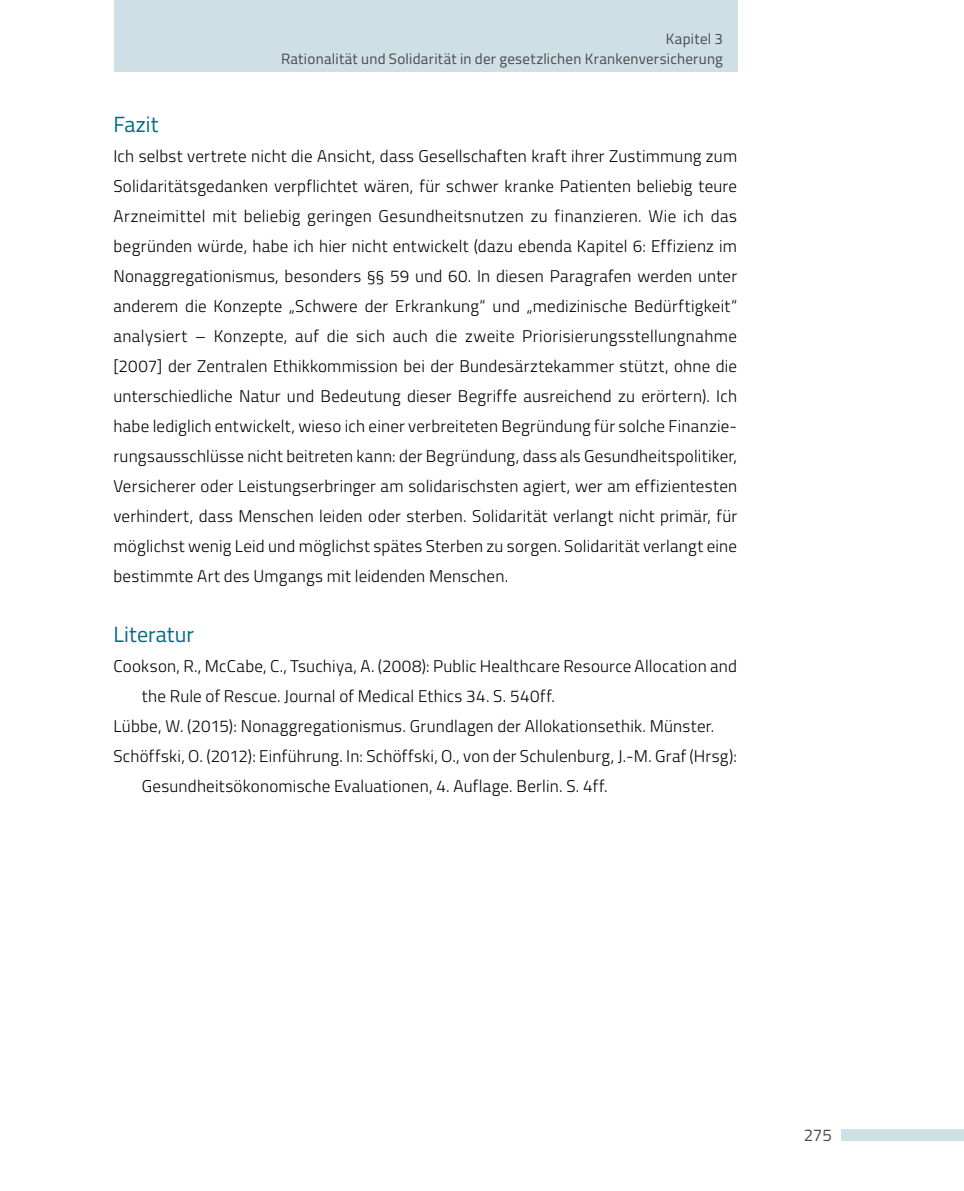
<style>
.page{position:relative;width:964px;height:1191px;background:#fff}
.page>*{position:absolute;margin:0;border:0;box-sizing:border-box;transform-origin:0 0}
.t1{font:22px "Titillium";letter-spacing:.005em;color:#006c82}
.t2{font:300 17px/30px "Titillium";letter-spacing:.015em;color:#000;text-align:justify}
.t3{font:17px "Titillium";color:#4a4a49}
.t4{font:15px/20px "Titillium";letter-spacing:.015em;color:#4a4a49;text-align:right}
</style>
<div class="page">
<div style="left:114px;top:0;width:624px;height:71px;background:#cedfe6"></div>
<div style="left:841px;top:1129px;width:123px;height:11px;background:#cedfe6"></div>
<p class="t4" style="left:281px;top:28px;width:443px">Kapitel 3<br>Rationalität und Solidarität in der gesetzlichen Krankenversicherung</p>
<p class="t1" style="left:113px;top:108px;width:47px">Fazit</p>
<p class="t2" style="left:113px;top:140px;width:625px">Ich selbst vertrete nicht die Ansicht, dass Gesellschaften kraft ihrer Zustimmung zum Solidaritätsgedanken verpflichtet wären, für schwer kranke Patienten beliebig teure Arzneimittel mit beliebig geringen Gesundheitsnutzen zu finanzieren. Wie ich das begründen würde, habe ich hier nicht entwickelt (dazu ebenda Kapitel 6: Effizienz im Nonaggregationismus, besonders §§ 59 und 60. In diesen Paragrafen werden unter anderem die Konzepte „Schwere der Erkrankung“ und „medizinische Bedürftigkeit“ analysiert – Konzepte, auf die sich auch die zweite Priorisierungsstellungnahme [2007] der Zentralen Ethikkommission bei der Bundesärztekammer stützt, ohne die unterschiedliche Natur und Bedeutung dieser Begriffe ausreichend zu erörtern). Ich habe lediglich entwickelt, wieso ich einer verbreiteten Begründung für solche Finanzie&shy;rungsausschlüsse nicht beitreten kann: der Begründung, dass als Gesundheitspolitiker, Versicherer oder Leistungserbringer am solidarischsten agiert, wer am effizientesten verhindert, dass Menschen leiden oder sterben. Solidarität verlangt nicht primär, für möglichst wenig Leid und möglichst spätes Sterben zu sorgen. Solidarität verlangt eine bestimmte Art des Umgangs mit leidenden Menschen.</p>
<p class="t1" style="left:113px;top:618px;width:82px">Literatur</p>
<p class="t2" style="left:113px;top:650px;width:625px">Cookson, R., McCabe, C., Tsuchiya, A. (2008): Public Healthcare Resource Allocation and</p>
<p class="t2" style="left:142px;top:680px;width:415px">the Rule of Rescue. Journal of Medical Ethics 34. S. 540ff.</p>
<p class="t2" style="left:113px;top:710px;width:602px">Lübbe, W. (2015): Nonaggregationismus. Grundlagen der Allokationsethik. Münster.</p>
<p class="t2" style="left:113px;top:740px;width:625px">Schöffski, O. (2012): Einführung. In: Schöffski, O., von der Schulenburg, J.-M. Graf (Hrsg):</p>
<p class="t2" style="left:142px;top:770px;width:467px">Gesundheitsökonomische Evaluationen, 4. Auflage. Berlin. S. 4ff.</p>
<p class="t3" style="left:804px;top:1122px;width:30px">275</p>
</div>
